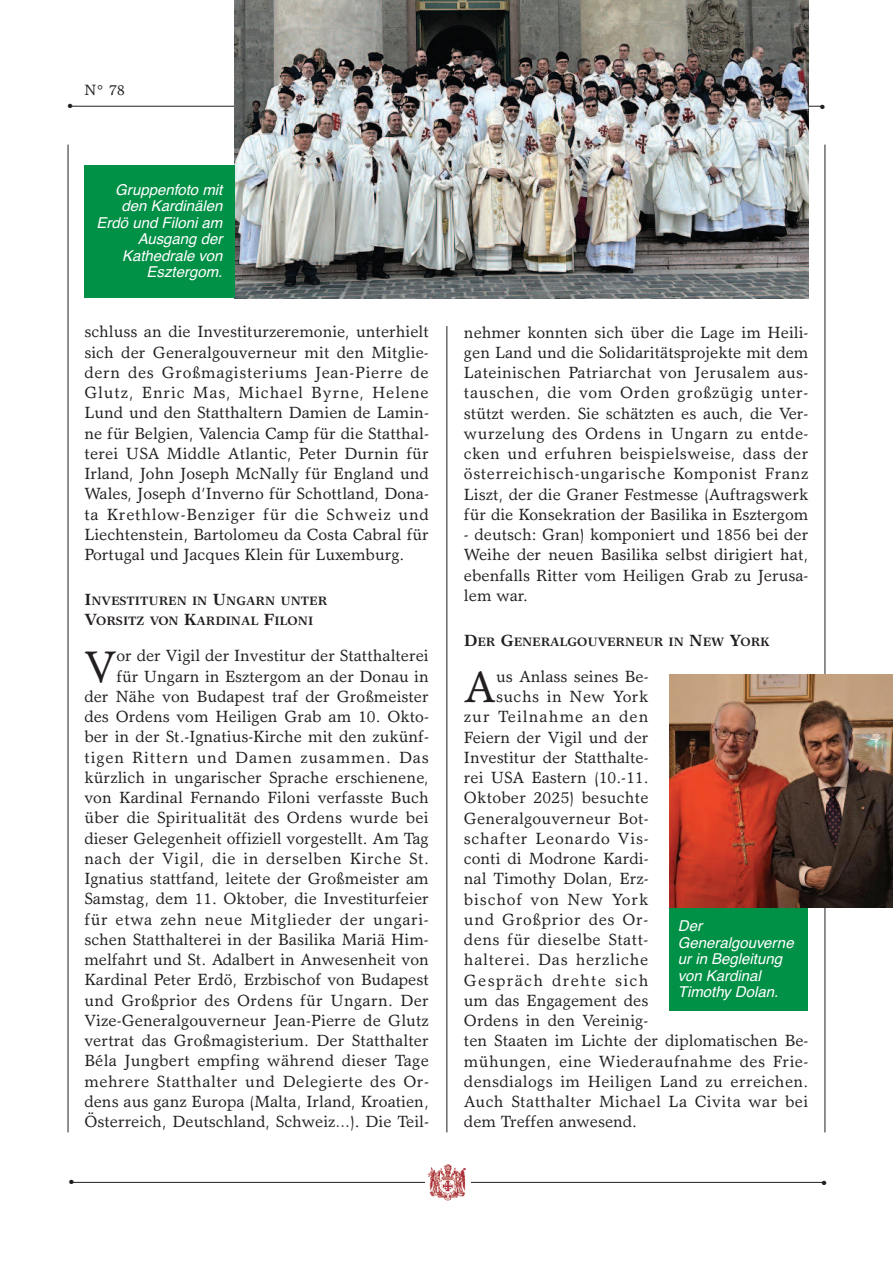
<style>
.page{position:relative;width:893px;height:1263px;background:#fff}
.page>*{position:absolute;margin:0;border:0;box-sizing:border-box;transform-origin:0 0}
.t1{font:44.4px "Garth Graphic";color:#231f20}
.t2{font:16.35px/20.2px "Garth Graphic";color:#231f20;text-align:justify}
.t3{font:16.35px "Garth Graphic";letter-spacing:.025em;color:#231f20}
.t4{font:16.35px "Garth Graphic";letter-spacing:.04em;color:#231f20}
.t5{font:16.35px "Garth Graphic";letter-spacing:.02em;color:#231f20}
.t6{font:16.35px "Garth Graphic";letter-spacing:.045em;color:#231f20}
.t7{font:16.35px "Garth Graphic";letter-spacing:.08em;color:#231f20}
.t8{font:16.35px "Garth Graphic";letter-spacing:.065em;color:#231f20}
.t9{font:16.35px "Garth Graphic";letter-spacing:.05em;color:#231f20}
.t10{font:16.35px "Garth Graphic";letter-spacing:.03em;color:#231f20}
.t11{font:italic 15px/16.5px "Helvetica";color:#fff}
.t12{font:15px "Garth Graphic";color:#231f20}
.t13{font:700 12.3px/20.2px "Garth Graphic";color:#231f20}
.t14{font:6px "Zapf Dingbats";color:#231f20}
.s1{font-size:16.35px}
</style>
<div class="page">
<hr style="left:71px;top:1182px;width:754px;height:1px;background:#231f20">
<div style="left:425px;top:1162px;width:45px;height:42px;background:#fff"></div>
<img style="left:427px;top:1164px;width:39px;height:37px">
<hr style="left:447px;top:326px;width:1px;height:806px;background:#231f20">
<hr style="left:825px;top:145px;width:1px;height:987px;background:#231f20">
<hr style="left:68px;top:145px;width:1px;height:987px;background:#231f20">
<div style="left:669px;top:905px;width:139px;height:106px;background:#009046"></div>
<hr style="left:69px;top:106px;width:754px;height:1px;background:#231f20">
<img style="left:669px;top:674px;width:224px;height:233px">
<img style="left:235px;top:0;width:573px;height:298px">
<div style="left:84px;top:166px;width:151px;height:132px;background:#009046"></div>
<p class="t12" style="left:84px;top:84px;width:42px">N° 78</p>
<p class="t14" style="left:68px;top:103px;width:6px">●</p>
<p class="t14" style="left:820px;top:103px;width:6px">●</p>
<p class="t11" style="left:97px;top:182px;width:127px;text-align:right">Gruppenfoto mit den Kardinälen<br>Erdö und Filoni am<br>Ausgang der<br>Kathedrale von<br>Esztergom.</p>
<p class="t2" style="left:84px;top:323px;width:346px">schluss an die Investiturzeremonie, unterhielt sich der Generalgouverneur mit den Mitglie&shy;dern des Großmagisteriums Jean-Pierre de Glutz, Enric Mas, Michael Byrne, Helene Lund und den Statthaltern Damien de Lamin&shy;ne für Belgien, Valencia Camp für die Statthal&shy;terei USA Middle Atlantic, Peter Durnin für Irland, John Joseph McNally für England und Wales, Joseph d’Inverno für Schottland, Dona&shy;ta Krethlow-Benziger für die Schweiz und Liechtenstein, Bartolomeu da Costa Cabral für Portugal und Jacques Klein für Luxemburg.</p>
<p class="t13" style="left:84px;top:592px;width:244px"><span class="s1">I</span>NVESTITUREN IN <span class="s1">U</span>NGARN UNTER<br><span class="s1">V</span>ORSITZ VON <span class="s1">K</span>ARDINAL <span class="s1">F</span>ILONI</p>
<h1 class="t1" style="left:84px;top:650px;width:34px">V</h1>
<p class="t2" style="left:84px;top:647px;width:346px;text-align:right">or der Vigil der Investitur der Statthalterei<br>für Ungarn in Esztergom an der Donau in<br>der Nähe von Budapest traf der Großmeister des Ordens vom Heiligen Grab am 10. Okto&shy;ber in der St.-Ignatius-Kirche mit den zukünf&shy;tigen Rittern und Damen zusammen. Das kürzlich in ungarischer Sprache erschienene, von Kardinal Fernando Filoni verfasste Buch über die Spiritualität des Ordens wurde bei dieser Gelegenheit offiziell vorgestellt. Am Tag nach der Vigil, die in derselben Kirche St.<br>Ignatius stattfand, leitete der Großmeister am Samstag, dem 11. Oktober, die Investiturfeier für etwa zehn neue Mitglieder der ungari&shy;schen Statthalterei in der Basilika Mariä Him&shy;melfahrt und St. Adalbert in Anwesenheit von Kardinal Peter Erdö, Erzbischof von Budapest und Großprior des Ordens für Ungarn. Der Vize-Generalgouverneur Jean-Pierre de Glutz vertrat das Großmagisterium. Der Statthalter Béla Jungbert empfing während dieser Tage mehrere Statthalter und Delegierte des Or&shy;dens aus ganz Europa (Malta, Irland, Kroatien, Österreich, Deutschland, Schweiz…). Die Teil-</p>
<p class="t2" style="left:464px;top:323px;width:346px">nehmer konnten sich über die Lage im Heili&shy;gen Land und die Solidaritätsprojekte mit dem Lateinischen Patriarchat von Jerusalem aus&shy;tauschen, die vom Orden großzügig unter&shy;stützt werden. Sie schätzten es auch, die Ver&shy;wurzelung des Ordens in Ungarn zu entde&shy;cken und erfuhren beispielsweise, dass der österreichisch-ungarische Komponist Franz Liszt, der die Graner Festmesse (Auftragswerk für die Konsekration der Basilika in Esztergom</p>
<p class="t2" style="left:464px;top:526px;width:346px">- deutsch: Gran) komponiert und 1856 bei der Weihe der neuen Basilika selbst dirigiert hat, ebenfalls Ritter vom Heiligen Grab zu Jerusa&shy;lem war.</p>
<p class="t13" style="left:464px;top:633px;width:307px"><span class="s1">D</span>ER <span class="s1">G</span>ENERALGOUVERNEUR IN <span class="s1">N</span>EW <span class="s1">Y</span>ORK</p>
<h1 class="t1" style="left:464px;top:670px;width:34px">A</h1>
<p class="t2" style="left:496px;top:668px;width:154px">us Anlass seines Be-</p>
<p class="t10" style="left:496px;top:690px;width:154px">suchs in New York</p>
<p class="t8" style="left:464px;top:710px;width:186px">zur Teilnahme an den</p>
<p class="t2" style="left:464px;top:728px;width:186px">Feiern der Vigil und der</p>
<p class="t2" style="left:464px;top:749px;width:186px">Investitur der Statthalte-</p>
<p class="t2" style="left:464px;top:769px;width:186px">rei USA Eastern (10.-11.</p>
<p class="t2" style="left:464px;top:789px;width:186px">Oktober 2025) besuchte</p>
<p class="t2" style="left:464px;top:809px;width:186px">Generalgouverneur Bot-</p>
<p class="t6" style="left:464px;top:832px;width:186px">schafter Leonardo Vis-</p>
<p class="t2" style="left:464px;top:850px;width:186px">conti di Modrone Kardi-</p>
<p class="t2" style="left:464px;top:870px;width:186px">nal Timothy Dolan, Erz-</p>
<p class="t9" style="left:464px;top:893px;width:186px">bischof von New York</p>
<p class="t4" style="left:464px;top:913px;width:186px">und Großprior des Or-</p>
<p class="t3" style="left:464px;top:933px;width:186px">dens für dieselbe Statt-</p>
<p class="t4" style="left:464px;top:953px;width:186px">halterei. Das herzliche</p>
<p class="t7" style="left:464px;top:974px;width:186px">Gespräch drehte sich</p>
<p class="t2" style="left:464px;top:992px;width:186px">um das Engagement des</p>
<p class="t2" style="left:464px;top:1012px;width:186px">Ordens in den Vereinig-</p>
<p class="t2" style="left:464px;top:1032px;width:346px">ten Staaten im Lichte der diplomatischen Be-</p>
<p class="t3" style="left:464px;top:1055px;width:346px">mühungen, eine Wiederaufnahme des Frie-</p>
<p class="t5" style="left:464px;top:1075px;width:346px">densdialogs im Heiligen Land zu erreichen.</p>
<p class="t3" style="left:464px;top:1095px;width:346px">Auch Statthalter Michael La Civita war bei</p>
<p class="t2" style="left:464px;top:1113px;width:174px">dem Treffen anwesend.</p>
<p class="t11" style="left:678px;top:918px;width:117px">Der<br>Generalgouverne ur in Begleitung von Kardinal<br>Timothy Dolan.</p>
<p class="t14" style="left:69px;top:1179px;width:6px">●</p>
<p class="t14" style="left:822px;top:1179px;width:6px">●</p>
</div>
